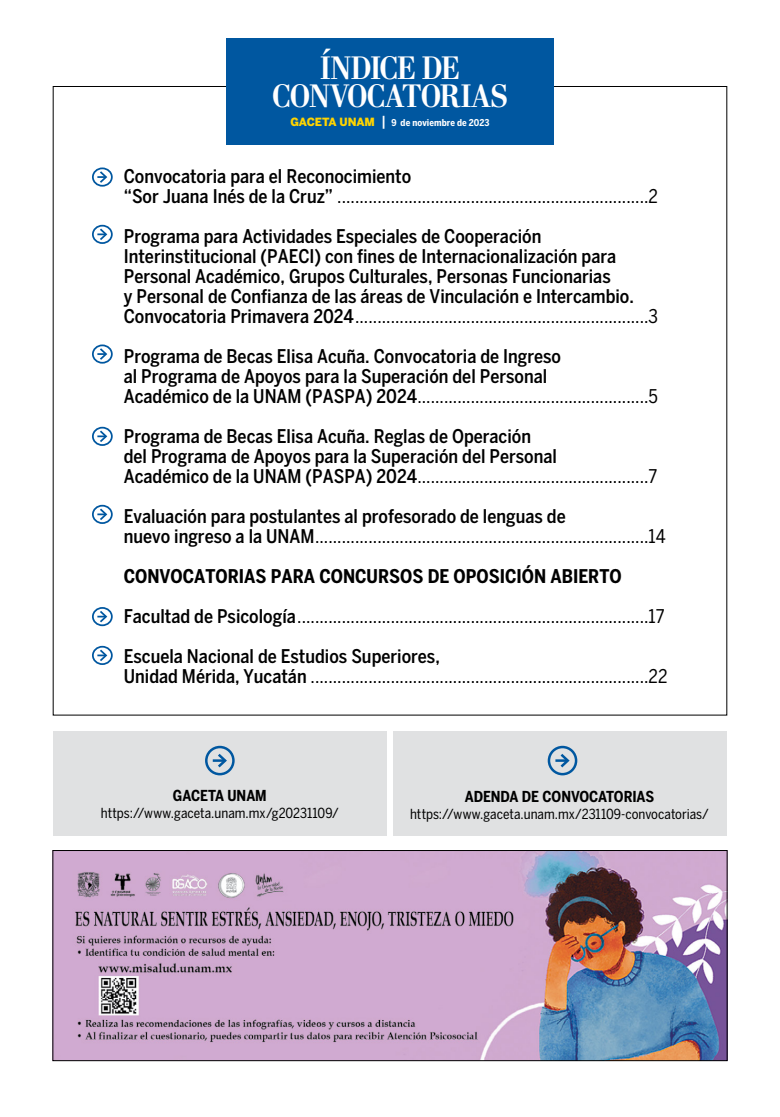
<style>
.page{position:relative;width:780px;height:1117px;background:#fff}
.page>*{position:absolute;margin:0;border:0;box-sizing:border-box;transform-origin:0 0}
.t1{font:700 32.5px/27.5px "Stilson";letter-spacing:-.005em;color:#fff;text-align:center}
.t2{font:500 18.75px/20px "Benton Sans Cond";color:#000}
.t3{font:18.75px/20px "Benton Sans Cond";color:#000}
.t4{font:700 15px "Benton Sans Cond";letter-spacing:-.005em;color:#000}
.t5{font:13.75px "Benton Sans Cond";color:#000}
.t6{font:700 9.38px "Benton Sans Cond";letter-spacing:.01em;color:#fff}
.s1{font-family:"Benton Sans";font-weight:900;font-size:11.25px;color:#ffd400}
.s2{font-family:"Benton Sans";font-weight:500;font-size:13.75px}
.s3{font-weight:500}
.s4{font-weight:400}
.s5{font-weight:700}
</style>
<div class="page">
<div style="left:226px;top:38px;width:328px;height:107px;background:#0057a0"></div>
<div style="left:392px;top:730px;width:334px;height:105px;background:#e0e1e2"></div>
<svg style="left:555px;top:751px;width:16px;height:17px"></svg>
<div style="left:547px;top:745px;width:30px;height:30px;border:2px solid #0057a0;border-radius:50%"></div>
<div style="left:53px;top:730px;width:334px;height:105px;background:#e0e1e2"></div>
<svg style="left:213px;top:751px;width:16px;height:17px"></svg>
<div style="left:205px;top:745px;width:30px;height:30px;border:2px solid #0057a0;border-radius:50%"></div>
<svg style="left:97px;top:170px;width:12px;height:15px"></svg>
<div style="left:92px;top:167px;width:21px;height:19px;border:2px solid #0057a0;border-radius:50%"></div>
<svg style="left:97px;top:347px;width:12px;height:13px"></svg>
<div style="left:92px;top:344px;width:21px;height:19px;border:2px solid #0057a0;border-radius:50%"></div>
<svg style="left:97px;top:429px;width:12px;height:14px"></svg>
<div style="left:92px;top:426px;width:21px;height:20px;border:2px solid #0057a0;border-radius:50%"></div>
<svg style="left:97px;top:507px;width:12px;height:14px"></svg>
<div style="left:92px;top:504px;width:21px;height:20px;border:2px solid #0057a0;border-radius:50%"></div>
<svg style="left:97px;top:610px;width:12px;height:13px"></svg>
<div style="left:92px;top:607px;width:21px;height:19px;border:2px solid #0057a0;border-radius:50%"></div>
<svg style="left:97px;top:648px;width:12px;height:15px"></svg>
<div style="left:92px;top:645px;width:21px;height:19px;border:2px solid #0057a0;border-radius:50%"></div>
<svg style="left:97px;top:228px;width:12px;height:13px"></svg>
<div style="left:92px;top:225px;width:21px;height:19px;border:2px solid #0057a0;border-radius:50%"></div>
<img style="left:55px;top:852px;width:670px;height:206px">
<div style="left:53px;top:850px;width:674px;height:210px;border:1px solid #000"></div>
<h1 class="t1" style="left:272px;top:54px;width:236px">ÍNDICE DE<br>CONVOCATORIAS</h1>
<p class="t6" style="left:290px;top:117px;width:201px"><span class="s1">GACETA UNAM</span> <span class="s2">|</span> 9 de noviembre de 2023</p>
<p class="t3" style="left:124px;top:166px;width:536px"><span class="s3">Convocatoria para el Reconocimiento<br>“Sor Juana Inés de la Cruz”</span> ......................................................................2</p>
<p class="t2" style="left:124px;top:226px;width:536px">Programa para Actividades Especiales de Cooperación Interinstitucional (PAECI) con fines de Internacionalización para Personal Académico, Grupos Culturales, Personas Funcionarias<br>y Personal de Confianza de las áreas de Vinculación e Intercambio.<br>Convocatoria Primavera 2024<span class="s4">..................................................................3</span></p>
<p class="t2" style="left:124px;top:346px;width:536px">Programa de Becas Elisa Acuña. Convocatoria de Ingreso<br>al Programa de Apoyos para la Superación del Personal<br>Académico de la UNAM (PASPA) 2024<span class="s4">....................................................5</span></p>
<p class="t2" style="left:124px;top:426px;width:535px">Programa de Becas Elisa Acuña. Reglas de Operación<br>del Programa de Apoyos para la Superación del Personal<br>Académico de la UNAM (PASPA) 2024<span class="s4">....................................................7</span></p>
<p class="t3" style="left:124px;top:506px;width:543px"><span class="s3">Evaluación para postulantes al profesorado de lenguas de<br>nuevo ingreso a la UNAM</span>...........................................................................14</p>
<p class="t3" style="left:124px;top:556px;width:542px;line-height:40px"><span class="s5">CONVOCATORIAS PARA CONCURSOS DE OPOSICIÓN ABIERTO<br></span><span class="s3">Facultad de Psicología</span>...............................................................................17<br><span class="s3">Escuela Nacional de Estudios Superiores,</span></p>
<p class="t3" style="left:124px;top:666px;width:545px"><span class="s3">Unidad Mérida, Yucatán</span> ............................................................................22</p>
<p class="t4" style="left:173px;top:787px;width:95px">GACETA UNAM</p>
<p class="t5" style="left:101px;top:805px;width:239px">https://www.gaceta.unam.mx/g20231109/</p>
<p class="t4" style="left:464px;top:787px;width:191px">ADENDA DE CONVOCATORIAS</p>
<p class="t5" style="left:410px;top:805px;width:300px">https://www.gaceta.unam.mx/231109-convocatorias/</p>
</div>
